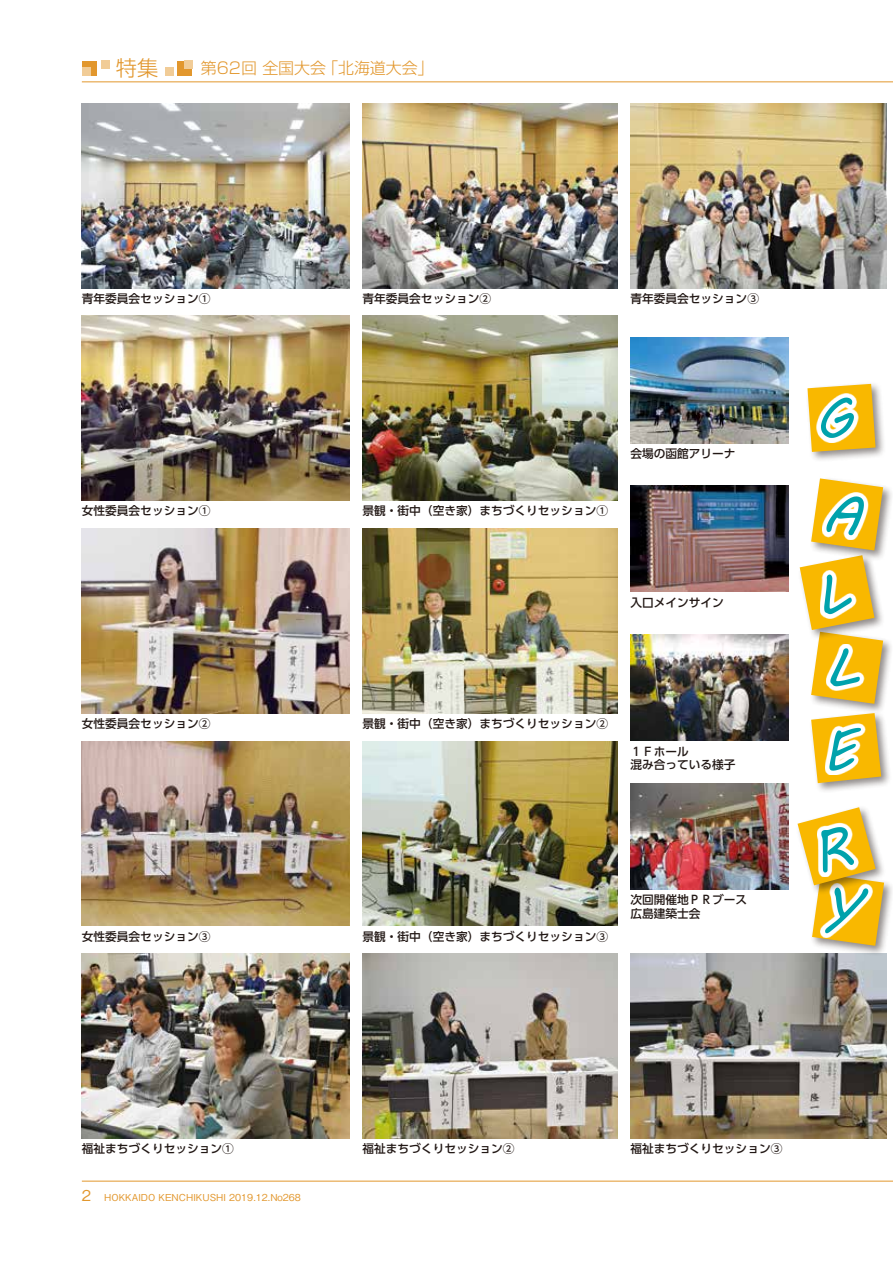
<style>
.page{position:relative;width:893px;height:1263px;background:#fff}
.page>*{position:absolute;margin:0;border:0;box-sizing:border-box;transform-origin:0 0}
.t1{font:300 15.9px "Shin Go Pro";color:#e2972d}
.t2{font:500 11.7px/13.8px "UD Shin Go Pro";color:#221815}
.t3{font:500 9.6px "Gothic BBB Pro";color:#e2972d}
.s1{font-size:21.3px}
.s2{font-size:14.85px}
</style>
<div class="page">
<hr style="left:82px;top:82px;width:811px;height:1px;background:#e2972d">
<hr style="left:82px;top:1181px;width:811px;height:1px;background:#e2972d">
<img style="left:82px;top:316px;width:268px;height:185px">
<img style="left:362px;top:316px;width:256px;height:185px">
<img style="left:362px;top:103px;width:256px;height:185px">
<img style="left:630px;top:103px;width:257px;height:185px">
<img style="left:630px;top:337px;width:158px;height:106px">
<img style="left:630px;top:486px;width:159px;height:105px">
<img style="left:630px;top:635px;width:159px;height:105px">
<img style="left:630px;top:783px;width:159px;height:106px">
<img style="left:82px;top:741px;width:268px;height:185px">
<img style="left:82px;top:954px;width:268px;height:184px">
<img style="left:362px;top:741px;width:256px;height:185px">
<img style="left:82px;top:103px;width:268px;height:185px">
<img style="left:630px;top:954px;width:257px;height:184px">
<img style="left:362px;top:954px;width:256px;height:184px">
<img style="left:82px;top:528px;width:268px;height:185px">
<div style="left:82px;top:61px;width:15px;height:14px;background:#e2972d"></div>
<div style="left:82px;top:67px;width:8px;height:8px;background:#f1cc97"></div>
<div style="left:101px;top:61px;width:8px;height:8px;background:#f1cc97"></div>
<div style="left:178px;top:61px;width:14px;height:14px;background:#e2972d"></div>
<div style="left:184px;top:61px;width:8px;height:8px;background:#f1cc97"></div>
<div style="left:165px;top:67px;width:8px;height:8px;background:#f1cc97"></div>
<img style="left:362px;top:528px;width:256px;height:185px">
<div style="left:809px;top:871px;width:84px;height:86px;background:#221815;opacity:.5"></div>
<div style="left:809px;top:629px;width:84px;height:85px;background:#221815;opacity:.5"></div>
<div style="left:798px;top:553px;width:88px;height:88px;background:#fff"></div>
<div style="left:805px;top:381px;width:82px;height:82px;background:#221815;opacity:.5"></div>
<div style="left:809px;top:476px;width:84px;height:85px;background:#221815;opacity:.5"></div>
<div style="left:809px;top:711px;width:83px;height:83px;background:#221815;opacity:.5"></div>
<div style="left:795px;top:805px;width:92px;height:91px;background:#221815;opacity:.5"></div>
<svg style="left:807px;top:384px;width:68px;height:68px"></svg>
<svg style="left:800px;top:478px;width:83px;height:226px"></svg>
<svg style="left:811px;top:713px;width:70px;height:70px"></svg>
<svg style="left:797px;top:807px;width:87px;height:139px"></svg>
<h1 class="t1" style="left:116px;top:55px;width:319px"><span class="s1">特集　　</span>第62回 全国大会「北海道大会」</h1>
<p class="t2" style="left:82px;top:291px;width:130px">青年委員会セッション①</p>
<p class="t2" style="left:362px;top:291px;width:130px">青年委員会セッション②</p>
<p class="t2" style="left:630px;top:291px;width:130px">青年委員会セッション③</p>
<p class="t2" style="left:82px;top:504px;width:130px">女性委員会セッション①</p>
<p class="t2" style="left:362px;top:504px;width:247px">景観・街中（空き家）まちづくりセッション①</p>
<p class="t2" style="left:630px;top:446px;width:107px">会場の函館アリーナ</p>
<p class="t2" style="left:630px;top:595px;width:95px">入口メインサイン</p>
<p class="t2" style="left:82px;top:716px;width:130px">女性委員会セッション②</p>
<p class="t2" style="left:362px;top:716px;width:247px">景観・街中（空き家）まちづくりセッション②</p>
<p class="t2" style="left:630px;top:744px;width:107px">１Ｆホール<br>混み合っている様子</p>
<p class="t2" style="left:82px;top:929px;width:130px">女性委員会セッション③</p>
<p class="t2" style="left:362px;top:929px;width:247px">景観・街中（空き家）まちづくりセッション③</p>
<p class="t2" style="left:630px;top:893px;width:118px">次回開催地ＰＲブース広島建築士会</p>
<p class="t2" style="left:82px;top:1141px;width:154px">福祉まちづくりセッション①</p>
<p class="t3" style="left:82px;top:1190px;width:221px"><span class="s2">2</span> HOKKAIDO KENCHIKUSHI 2019.12.No268</p>
<p class="t2" style="left:362px;top:1141px;width:154px">福祉まちづくりセッション②</p>
<p class="t2" style="left:630px;top:1141px;width:154px">福祉まちづくりセッション③</p>
</div>
